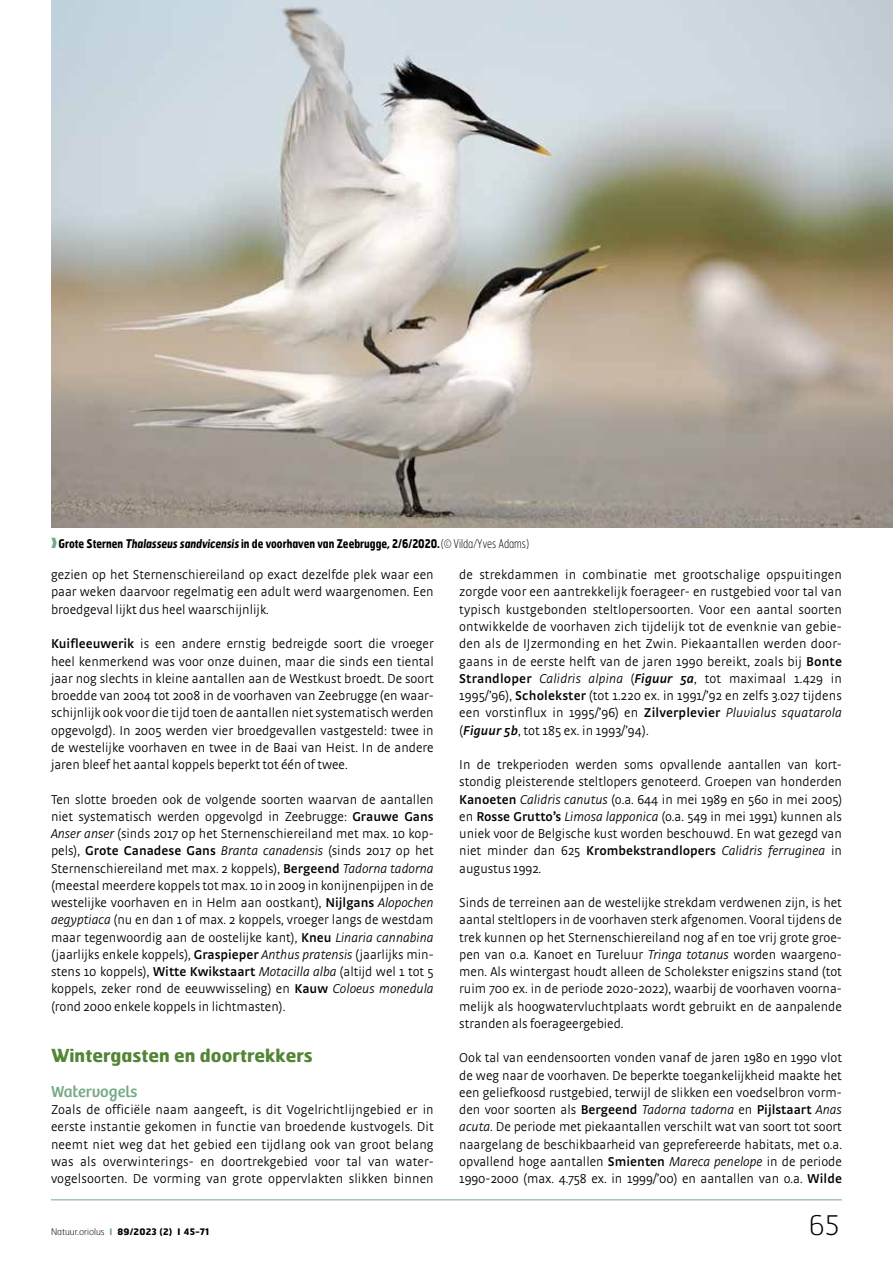
<style>
.page{position:relative;width:893px;height:1263px;background:#fff}
.page>*{position:absolute;margin:0;border:0;box-sizing:border-box;transform-origin:0 0}
.t1{font:100 27px "Hermes FB";color:#000}
.t2{font:700 18px "Hermes FB";color:#538535}
.t3{font:16.5px "Bree";color:#75aa84}
.t4{font:300 13.5px/17.2px "Strada OT";color:#000;text-align:justify}
.t5{font:700 12px "Hermes FB";color:#000;scale:.8 1}
.t6{font:700 9px "Hermes FB";letter-spacing:.025em;color:#000}
.s1{color:#75aa84}
.s2{font-weight:100}
.s3{font-weight:600}
.s4{font-style:italic}
.s5{font-weight:600;font-style:italic}
</style>
<div class="page">
<img style="left:51px;top:0;width:842px;height:527px">
<hr style="left:51px;top:1199px;width:791px;height:1px;background:#75aa84">
<p class="t5" style="left:51px;top:536px;width:599px"><span class="s1">❱</span> Grote Sternen Thalasseus sandvicensis in de voorhaven van Zeebrugge, 2/6/2020. <span class="s2">(© Vilda/Yves Adams)</span></p>
<p class="t4" style="left:51px;top:566px;width:384px">gezien op het Sternenschiereiland op exact dezelfde plek waar een paar weken daarvoor regelmatig een adult werd waargenomen. Een broedgeval lijkt dus heel waarschijnlijk.</p>
<p class="t4" style="left:51px;top:635px;width:384px"><span class="s3">Kuifleeuwerik</span> is een andere ernstig bedreigde soort die vroeger heel kenmerkend was voor onze duinen, maar die sinds een tiental jaar nog slechts in kleine aantallen aan de Westkust broedt. De soort broedde van 2004 tot 2008 in de voorhaven van Zeebrugge (en waar&shy;schijnlijk ook voor die tijd toen de aantallen niet systematisch werden opgevolgd). In 2005 werden vier broedgevallen vastgesteld: twee in de westelijke voorhaven en twee in de Baai van Heist. In de andere jaren bleef het aantal koppels beperkt tot één of twee.</p>
<p class="t4" style="left:51px;top:790px;width:384px">Ten slotte broeden ook de volgende soorten waarvan de aantallen niet systematisch werden opgevolgd in Zeebrugge: <span class="s3">Grauwe Gans </span><span class="s4">Anser anser</span> (sinds 2017 op het Sternenschiereiland met max. 10 kop&shy;pels), <span class="s3">Grote Canadese Gans</span> <span class="s4">Branta canadensis</span> (sinds 2017 op het Sternenschiereiland met max. 2 koppels), <span class="s3">Bergeend</span> <span class="s4">Tadorna tadorna </span>(meestal meerdere koppels tot max. 10 in 2009 in konijnenpijpen in de westelijke voorhaven en in Helm aan oostkant), <span class="s3">Nijlgans</span> <span class="s4">Alopochen aegyptiaca</span> (nu en dan 1 of max. 2 koppels, vroeger langs de westdam maar tegenwoordig aan de oostelijke kant), <span class="s3">Kneu</span> <span class="s4">Linaria cannabina </span>(jaarlijks enkele koppels), <span class="s3">Graspieper</span> <span class="s4">Anthus pratensis</span> (jaarlijks min&shy;stens 10 koppels), <span class="s3">Witte Kwikstaart</span> <span class="s4">Motacilla alba</span> (altijd wel 1 tot 5 koppels, zeker rond de eeuwwisseling) en <span class="s3">Kauw</span> <span class="s4">Coloeus monedula </span>(rond 2000 enkele koppels in lichtmasten).</p>
<h2 class="t2" style="left:51px;top:1044px;width:263px">Wintergasten en doortrekkers</h2>
<p class="t3" style="left:51px;top:1082px;width:88px">Watervogels</p>
<p class="t4" style="left:51px;top:1101px;width:384px">Zoals de officiële naam aangeeft, is dit Vogelrichtlijngebied er in eerste instantie gekomen in functie van broedende kustvogels. Dit neemt niet weg dat het gebied een tijdlang ook van groot belang was als overwinterings- en doortrekgebied voor tal van water&shy;vogelsoorten. De vorming van grote oppervlakten slikken binnen</p>
<p class="t6" style="left:51px;top:1225px;width:160px"><span class="s2">Natuur.oriolus</span> <span class="s1">I</span> 89/2023 (2) I 45-71</p>
<p class="t4" style="left:459px;top:566px;width:384px">de strekdammen in combinatie met grootschalige opspuitingen zorgde voor een aantrekkelijk foerageer- en rustgebied voor tal van typisch kustgebonden steltlopersoorten. Voor een aantal soorten ontwikkelde de voorhaven zich tijdelijk tot de evenknie van gebie&shy;den als de IJzermonding en het Zwin. Piekaantallen werden door&shy;gaans in de eerste helft van de jaren 1990 bereikt, zoals bij <span class="s3">Bonte Strandloper</span> <span class="s4">Calidris alpina</span> (<span class="s5">Figuur 5a</span>, tot maximaal 1.429 in 1995/’96), <span class="s3">Scholekster</span> (tot 1.220 ex. in 1991/’92 en zelfs 3.027 tijdens een vorstinflux in 1995/’96) en <span class="s3">Zilverplevier</span> <span class="s4">Pluvialus squatarola </span>(<span class="s5">Figuur 5b</span>, tot 185 ex. in 1993/’94).</p>
<p class="t4" style="left:459px;top:756px;width:385px">In de trekperioden werden soms opvallende aantallen van kort&shy;stondig pleisterende steltlopers genoteerd. Groepen van honderden <span class="s3">Kanoeten</span> <span class="s4">Calidris canutus</span> (o.a. 644 in mei 1989 en 560 in mei 2005) en <span class="s3">Rosse Grutto’s</span> <span class="s4">Limosa lapponica</span> (o.a. 549 in mei 1991) kunnen als uniek voor de Belgische kust worden beschouwd. En wat gezegd van niet minder dan 625 <span class="s3">Krombekstrandlopers</span> <span class="s4">Calidris ferruginea</span> in augustus 1992.</p>
<p class="t4" style="left:459px;top:894px;width:384px">Sinds de terreinen aan de westelijke strekdam verdwenen zijn, is het aantal steltlopers in de voorhaven sterk afgenomen. Vooral tijdens de trek kunnen op het Sternenschiereiland nog af en toe vrij grote groe&shy;pen van o.a. Kanoet en Tureluur <span class="s4">Tringa totanus</span> worden waargeno&shy;men. Als wintergast houdt alleen de Scholekster enigszins stand (tot ruim 700 ex. in de periode 2020-2022), waarbij de voorhaven voorna&shy;melijk als hoogwatervluchtplaats wordt gebruikt en de aanpalende stranden als foerageergebied.</p>
<p class="t4" style="left:459px;top:1049px;width:384px">Ook tal van eendensoorten vonden vanaf de jaren 1980 en 1990 vlot de weg naar de voorhaven. De beperkte toegankelijkheid maakte het een geliefkoosd rustgebied, terwijl de slikken een voedselbron vorm&shy;den voor soorten als <span class="s3">Bergeend</span> <span class="s4">Tadorna tadorna</span> en <span class="s3">Pijlstaart</span> <span class="s4">Anas acuta</span>. De periode met piekaantallen verschilt wat van soort tot soort naargelang de beschikbaarheid van geprefereerde habitats, met o.a. opvallend hoge aantallen <span class="s3">Smienten</span> <span class="s4">Mareca penelope</span> in de periode 1990-2000 (max. 4.758 ex. in 1999/’00) en aantallen van o.a. <span class="s3">Wilde</span></p>
<h1 class="t1" style="left:808px;top:1208px;width:33px">65</h1>
</div>
